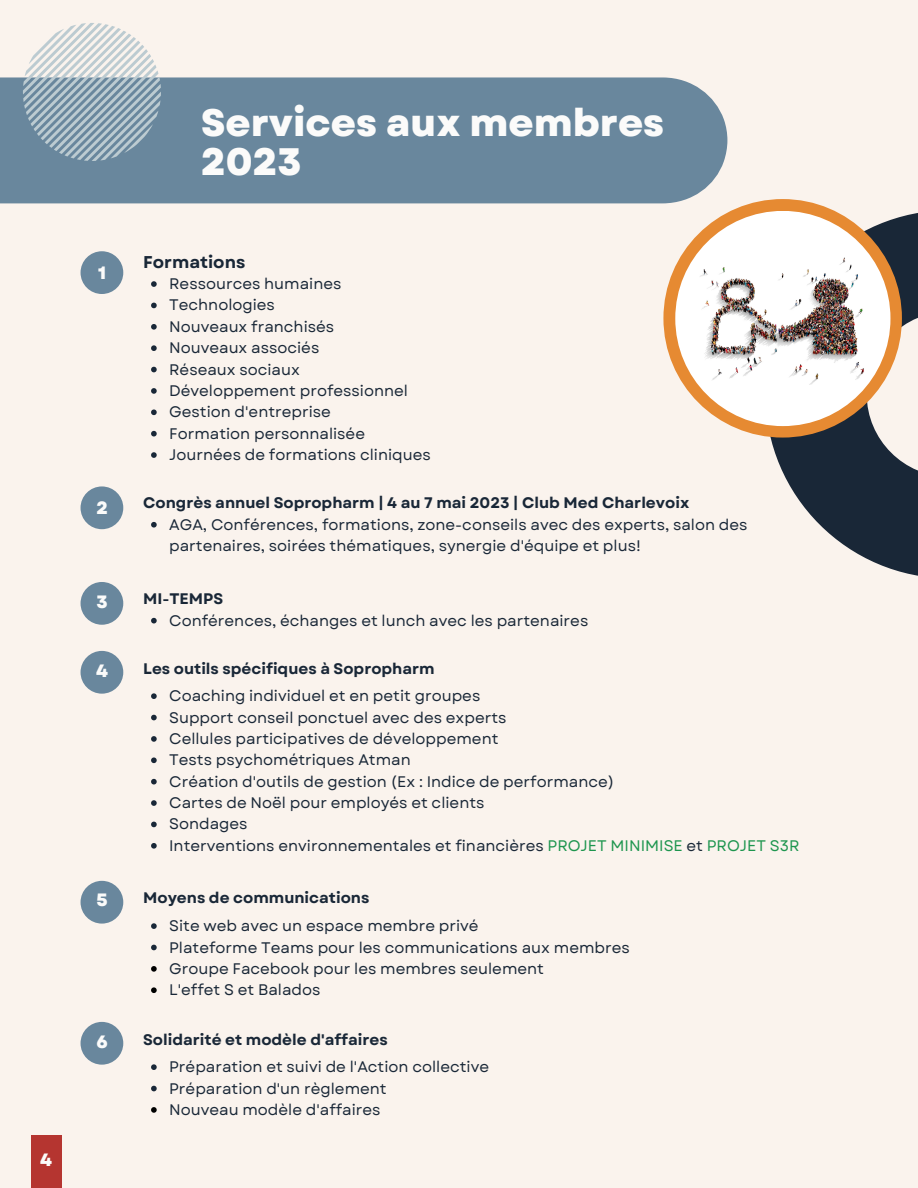
<style>
.page{position:relative;width:918px;height:1188px;background:#faf3ed}
.page>*{position:absolute;margin:0;border:0;box-sizing:border-box;transform-origin:0 0}
.t1{font:800 38.25px/38.7px "Garet";color:#fbfbfa}
.t2{font:800 17.85px "Garet";color:#fbfbfa}
.t3{font:700 17.1px "Garet";color:#192737}
.t4{font:15.3px/21.3px "Garet";color:#192737}
.t5{font:700 15.3px "Garet";color:#192737}
.s1{color:#1d954e}
</style>
<div class="page">
<div style="left:0;top:77px;width:727px;height:126px;background:#69879d"></div>
<svg style="left:770px;top:210px;width:148px;height:366px;fill:#192737"></svg>
<div style="left:663px;top:199px;width:239px;height:239px;background:#e68a32;border-radius:50%"></div>
<div style="left:675px;top:211px;width:215px;height:215px;background:#fff;border-radius:50%"></div>
<svg style="left:23px;top:23px;width:138px;height:138px"></svg>
<img style="left:700px;top:257px;width:164px;height:128px">
<div style="left:31px;top:1135px;width:30px;height:53px;background:#b53530"></div>
<div style="left:81px;top:251px;width:42px;height:43px;background:#69879d;border-radius:50%"></div>
<svg style="left:151px;top:281px;width:6px;height:6px"></svg>
<svg style="left:151px;top:303px;width:6px;height:5px"></svg>
<svg style="left:151px;top:324px;width:6px;height:6px"></svg>
<svg style="left:151px;top:345px;width:6px;height:6px"></svg>
<svg style="left:151px;top:367px;width:6px;height:5px"></svg>
<svg style="left:151px;top:388px;width:6px;height:6px"></svg>
<svg style="left:151px;top:409px;width:6px;height:6px"></svg>
<svg style="left:151px;top:431px;width:6px;height:5px"></svg>
<svg style="left:151px;top:452px;width:6px;height:6px"></svg>
<div style="left:81px;top:486px;width:42px;height:43px;background:#69879d;border-radius:50%"></div>
<div style="left:81px;top:582px;width:42px;height:43px;background:#69879d;border-radius:50%"></div>
<svg style="left:151px;top:522px;width:6px;height:6px"></svg>
<svg style="left:151px;top:618px;width:6px;height:5px"></svg>
<svg style="left:151px;top:693px;width:6px;height:6px"></svg>
<svg style="left:151px;top:715px;width:6px;height:5px"></svg>
<svg style="left:151px;top:736px;width:6px;height:6px"></svg>
<svg style="left:151px;top:757px;width:6px;height:6px"></svg>
<svg style="left:151px;top:779px;width:6px;height:5px"></svg>
<svg style="left:151px;top:800px;width:6px;height:6px"></svg>
<svg style="left:151px;top:822px;width:6px;height:5px"></svg>
<svg style="left:151px;top:843px;width:6px;height:6px"></svg>
<div style="left:81px;top:651px;width:42px;height:43px;background:#69879d;border-radius:50%"></div>
<svg style="left:151px;top:923px;width:6px;height:6px"></svg>
<svg style="left:151px;top:945px;width:6px;height:5px"></svg>
<svg style="left:151px;top:966px;width:6px;height:6px"></svg>
<svg style="left:151px;top:987px;width:6px;height:6px"></svg>
<div style="left:81px;top:881px;width:42px;height:43px;background:#69879d;border-radius:50%"></div>
<svg style="left:151px;top:1064px;width:6px;height:6px"></svg>
<svg style="left:151px;top:1086px;width:6px;height:5px"></svg>
<svg style="left:151px;top:1107px;width:6px;height:6px"></svg>
<div style="left:81px;top:1022px;width:42px;height:43px;background:#69879d;border-radius:50%"></div>
<p class="t2" style="left:40px;top:1147px;width:13px">4</p>
<h1 class="t1" style="left:201px;top:104px;width:465px">Services aux membres<br>2023</h1>
<p class="t2" style="left:98px;top:259px;width:10px">1</p>
<p class="t3" style="left:143px;top:249px;width:104px">Formations</p>
<p class="t4" style="left:169px;top:273px;width:263px">Ressources humaines<br>Technologies<br>Nouveaux franchisés<br>Nouveaux associés<br>Réseaux sociaux<br>Développement professionnel<br>Gestion d'entreprise<br>Formation personnalisée<br>Journées de formations cliniques</p>
<p class="t2" style="left:96px;top:495px;width:13px">2</p>
<p class="t5" style="left:143px;top:492px;width:548px">Congrès annuel Sopropharm | 4 au 7 mai 2023 | Club Med Charlevoix</p>
<p class="t4" style="left:169px;top:514px;width:580px">AGA, Conférences, formations, zone-conseils avec des experts, salon des partenaires, soirées thématiques, synergie d'équipe et plus!</p>
<p class="t2" style="left:96px;top:589px;width:13px">3</p>
<p class="t5" style="left:143px;top:588px;width:81px">MI-TEMPS</p>
<p class="t4" style="left:169px;top:610px;width:421px">Conférences, échanges et lunch avec les partenaires</p>
<p class="t2" style="left:96px;top:657px;width:13px">4</p>
<p class="t5" style="left:143px;top:657px;width:293px">Les outils spécifiques à Sopropharm</p>
<p class="t4" style="left:169px;top:685px;width:632px">Coaching individuel et en petit groupes<br>Support conseil ponctuel avec des experts<br>Cellules participatives de développement<br>Tests psychométriques Atman<br>Création d'outils de gestion (Ex : Indice de performance)<br>Cartes de Noël pour employés et clients<br>Sondages<br>Interventions environnementales et financières <span class="s1">PROJET MINIMISE</span> et <span class="s1">PROJET S3R</span></p>
<p class="t2" style="left:97px;top:887px;width:13px">5</p>
<p class="t5" style="left:143px;top:887px;width:228px">Moyens de communications</p>
<p class="t4" style="left:169px;top:915px;width:462px">Site web avec un espace membre privé<br>Plateforme Teams pour les communications aux membres Groupe Facebook pour les membres seulement<br>L'effet S et Balados</p>
<p class="t2" style="left:96px;top:1028px;width:13px">6</p>
<p class="t5" style="left:143px;top:1028px;width:246px">Solidarité et modèle d'affaires</p>
<p class="t4" style="left:169px;top:1056px;width:321px">Préparation et suivi de l'Action collective<br>Préparation d'un règlement<br>Nouveau modèle d'affaires</p>
</div>
